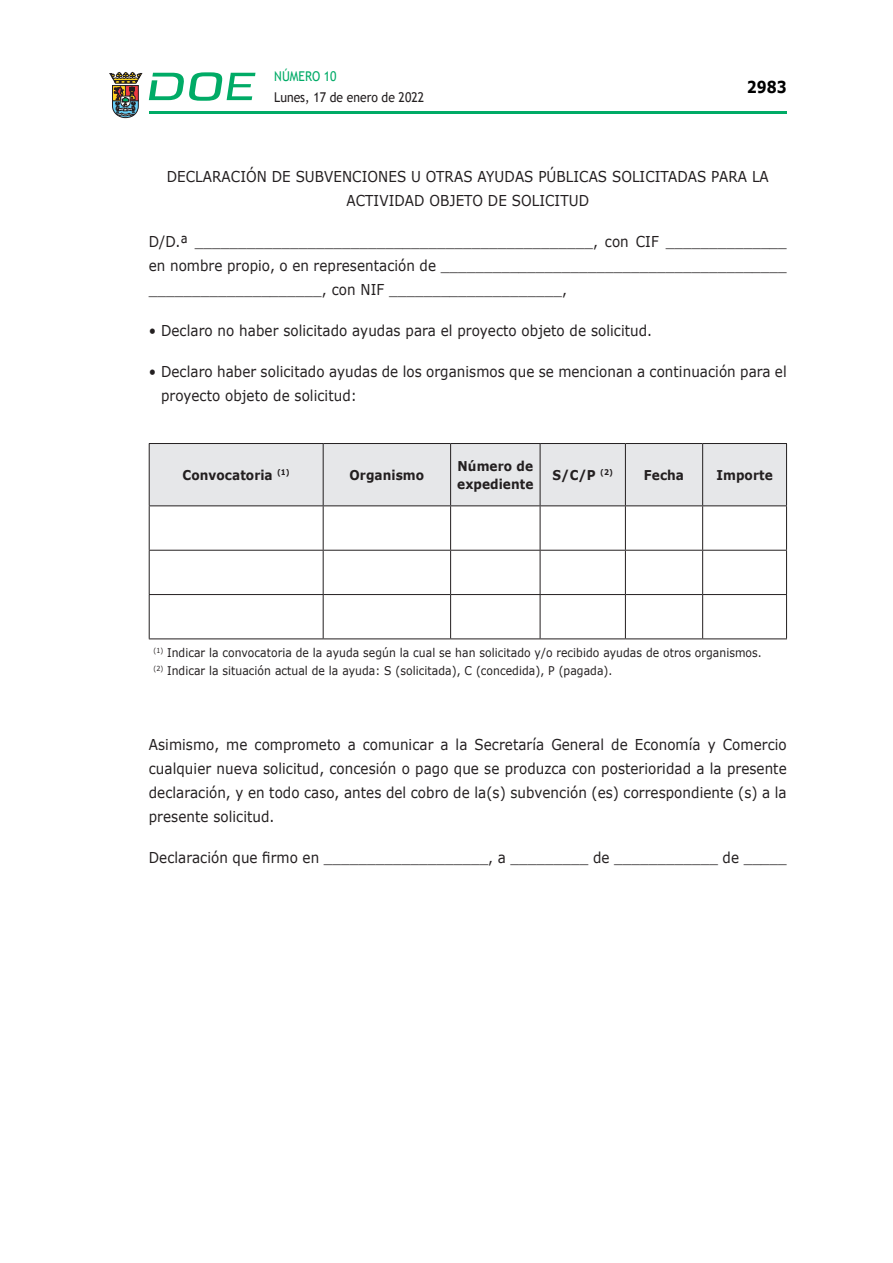
<style>
.page{position:relative;width:893px;height:1263px;background:#fff}
.page>*{position:absolute;margin:0;border:0;box-sizing:border-box;transform-origin:0 0}
.t1{font:700 16.5px "Verdana";color:#000;scale:.85 1}
.CUERPO_DE_TEXTO{font:15px/24px "Verdana";letter-spacing:.005em;color:#231f20;text-align:justify;scale:.9 1}
.CUERPO_DE_TEXTO-2{font:700 13.5px/18px "Verdana";letter-spacing:.005em;color:#231f20;scale:.9 1}
.t2{font:13.5px "Trebuchet MS";color:#231f20;scale:.9 1}
.t3{font:13.5px "Trebuchet MS";color:#00ab67;scale:.9 1}
.CUERPO_DE_TEXTO-3{font:12px/18px "Verdana";letter-spacing:.005em;color:#231f20;scale:.9 1}
</style>
<div class="page">
<hr style="left:149px;top:111px;width:638px;height:3px;background:#00ab66">
<svg style="left:109px;top:72px;width:33px;height:46px"></svg>
<svg style="left:149px;top:72px;width:106px;height:29px"></svg>
<div style="left:150px;top:444px;width:636px;height:61px;background:#e6e7e9"></div>
<hr style="left:149px;top:443px;width:174px;height:1px;background:#231f20">
<hr style="left:149px;top:444px;width:1px;height:61px;background:#231f20">
<hr style="left:323px;top:443px;width:128px;height:1px;background:#231f20">
<hr style="left:323px;top:444px;width:1px;height:61px;background:#231f20">
<hr style="left:451px;top:443px;width:89px;height:1px;background:#231f20">
<hr style="left:450px;top:444px;width:1px;height:61px;background:#231f20">
<hr style="left:540px;top:443px;width:85px;height:1px;background:#231f20">
<hr style="left:540px;top:444px;width:1px;height:61px;background:#231f20">
<hr style="left:625px;top:443px;width:78px;height:1px;background:#231f20">
<hr style="left:625px;top:444px;width:1px;height:61px;background:#231f20">
<hr style="left:703px;top:443px;width:84px;height:1px;background:#231f20">
<hr style="left:702px;top:444px;width:1px;height:61px;background:#231f20">
<hr style="left:786px;top:444px;width:1px;height:61px;background:#231f20">
<hr style="left:149px;top:505px;width:174px;height:1px;background:#231f20">
<hr style="left:149px;top:506px;width:1px;height:44px;background:#231f20">
<hr style="left:323px;top:505px;width:128px;height:1px;background:#231f20">
<hr style="left:323px;top:506px;width:1px;height:44px;background:#231f20">
<hr style="left:451px;top:505px;width:89px;height:1px;background:#231f20">
<hr style="left:450px;top:506px;width:1px;height:44px;background:#231f20">
<hr style="left:540px;top:505px;width:85px;height:1px;background:#231f20">
<hr style="left:540px;top:506px;width:1px;height:44px;background:#231f20">
<hr style="left:625px;top:505px;width:78px;height:1px;background:#231f20">
<hr style="left:625px;top:506px;width:1px;height:44px;background:#231f20">
<hr style="left:703px;top:505px;width:84px;height:1px;background:#231f20">
<hr style="left:702px;top:506px;width:1px;height:44px;background:#231f20">
<hr style="left:786px;top:506px;width:1px;height:44px;background:#231f20">
<hr style="left:149px;top:550px;width:174px;height:1px;background:#231f20">
<hr style="left:149px;top:551px;width:1px;height:43px;background:#231f20">
<hr style="left:323px;top:550px;width:128px;height:1px;background:#231f20">
<hr style="left:323px;top:551px;width:1px;height:43px;background:#231f20">
<hr style="left:451px;top:550px;width:89px;height:1px;background:#231f20">
<hr style="left:450px;top:551px;width:1px;height:43px;background:#231f20">
<hr style="left:540px;top:550px;width:85px;height:1px;background:#231f20">
<hr style="left:540px;top:551px;width:1px;height:43px;background:#231f20">
<hr style="left:625px;top:550px;width:78px;height:1px;background:#231f20">
<hr style="left:625px;top:551px;width:1px;height:43px;background:#231f20">
<hr style="left:703px;top:550px;width:84px;height:1px;background:#231f20">
<hr style="left:702px;top:551px;width:1px;height:43px;background:#231f20">
<hr style="left:786px;top:551px;width:1px;height:43px;background:#231f20">
<hr style="left:149px;top:594px;width:174px;height:1px;background:#231f20">
<hr style="left:149px;top:595px;width:1px;height:43px;background:#231f20">
<hr style="left:323px;top:594px;width:128px;height:1px;background:#231f20">
<hr style="left:323px;top:595px;width:1px;height:43px;background:#231f20">
<hr style="left:451px;top:594px;width:89px;height:1px;background:#231f20">
<hr style="left:450px;top:595px;width:1px;height:43px;background:#231f20">
<hr style="left:540px;top:594px;width:85px;height:1px;background:#231f20">
<hr style="left:540px;top:595px;width:1px;height:43px;background:#231f20">
<hr style="left:625px;top:594px;width:78px;height:1px;background:#231f20">
<hr style="left:625px;top:595px;width:1px;height:43px;background:#231f20">
<hr style="left:703px;top:594px;width:84px;height:1px;background:#231f20">
<hr style="left:702px;top:595px;width:1px;height:43px;background:#231f20">
<hr style="left:786px;top:595px;width:1px;height:43px;background:#231f20">
<hr style="left:149px;top:638px;width:174px;height:1px;background:#231f20">
<hr style="left:323px;top:638px;width:128px;height:1px;background:#231f20">
<hr style="left:451px;top:638px;width:89px;height:1px;background:#231f20">
<hr style="left:540px;top:638px;width:85px;height:1px;background:#231f20">
<hr style="left:625px;top:638px;width:78px;height:1px;background:#231f20">
<hr style="left:703px;top:638px;width:84px;height:1px;background:#231f20">
<p class="t3" style="left:274px;top:67px;width:71px">NÚMERO 10</p>
<p class="t2" style="left:274px;top:88px;width:168px">Lunes, 17 de enero de 2022</p>
<p class="t1" style="left:747px;top:75px;width:48px">2983</p>
<p class="CUERPO_DE_TEXTO" style="left:167px;top:164px;width:671px;text-align:center">DECLARACIÓN DE SUBVENCIONES U OTRAS AYUDAS PÚBLICAS SOLICITADAS PARA LA<br>ACTIVIDAD OBJETO DE SOLICITUD</p>
<p class="CUERPO_DE_TEXTO" style="left:149px;top:229px;width:710px">D/D.ª ______________________________________________, con CIF ______________ en nombre propio, o en representación de ________________________________________ ____________________, con NIF ____________________,</p>
<p class="CUERPO_DE_TEXTO" style="left:149px;top:318px;width:561px">• Declaro no haber solicitado ayudas para el proyecto objeto de solicitud.</p>
<p class="CUERPO_DE_TEXTO" style="left:161px;top:359px;width:697px;text-indent:-12px">• Declaro haber solicitado ayudas de los organismos que se mencionan a continuación para el proyecto objeto de solicitud:</p>
<p class="CUERPO_DE_TEXTO-2" style="left:183px;top:466px;width:121px">Convocatoria <sup>(1)</sup></p>
<p class="CUERPO_DE_TEXTO-2" style="left:350px;top:466px;width:84px">Organismo</p>
<p class="CUERPO_DE_TEXTO-2" style="left:457px;top:457px;width:86px">Número de expediente</p>
<p class="CUERPO_DE_TEXTO-2" style="left:553px;top:466px;width:69px">S/C/P <sup>(2)</sup></p>
<p class="CUERPO_DE_TEXTO-2" style="left:644px;top:466px;width:46px">Fecha</p>
<p class="CUERPO_DE_TEXTO-2" style="left:716px;top:466px;width:64px">Importe</p>
<p class="CUERPO_DE_TEXTO-3" style="left:153px;top:643px;width:677px"><sup>(1)</sup> Indicar la convocatoria de la ayuda según la cual se han solicitado y/o recibido ayudas de otros organismos. <sup>(2)</sup> Indicar la situación actual de la ayuda: S (solicitada), C (concedida), P (pagada).</p>
<p class="CUERPO_DE_TEXTO" style="left:149px;top:732px;width:710px">Asimismo, me comprometo a comunicar a la Secretaría General de Economía y Comercio cualquier nueva solicitud, concesión o pago que se produzca con posterioridad a la presente declaración, y en todo caso, antes del cobro de la(s) subvención (es) correspondiente (s) a la presente solicitud.</p>
<p class="CUERPO_DE_TEXTO" style="left:149px;top:845px;width:710px">Declaración que firmo en ___________________, a _________ de ____________ de _____</p>
</div>
